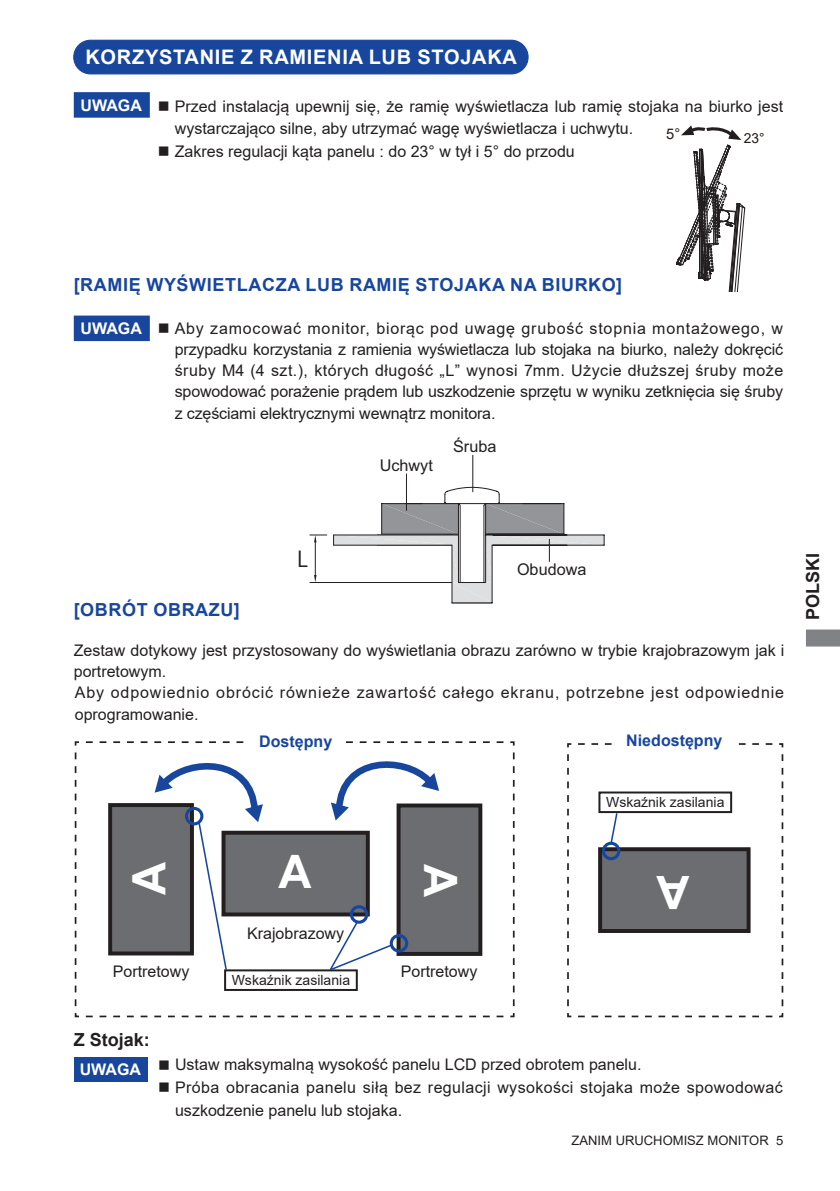
<style>
.page{position:relative;width:840px;height:1191px;background:#fff}
.page>*{position:absolute;margin:0;border:0;box-sizing:border-box;transform-origin:0 0}
.t1{font:700 46px "Arial";color:#fff}
.t2{font:21.6px "Koz Go Pro Regular 90 msp RKSJ H";color:#231f20}
.t3{font:700 20px "Arial";letter-spacing:.035em;color:#fff}
.t4{font:700 18px "Arial";letter-spacing:.035em;color:#18469d}
.t5{font:700 18px "Arial";color:#231f20}
.t6{font:16.2px "Arial";color:#231f20}
.t7{font:16px/21.2px "Arial";color:#231f20}
.t8{font:16px/22.6px "Arial";letter-spacing:.025em;color:#231f20}
.t9{font:700 16px "Arial";color:#18469d}
.t10{font:700 16px "Arial";color:#fff}
.t11{font:14.6px "Arial";color:#211814}
.t12{font:14px "Arial";color:#231f20}
.t13{font:13.8px "Arial";color:#211814}
.t14{font:13px "Arial";color:#231f20}
</style>
<div class="page">
<svg style="left:806px;top:629px;width:33px;height:17px"></svg>
<div style="left:74px;top:92px;width:76px;height:26px;background:#18469d;border:2px solid #18469d"></div>
<svg style="left:309px;top:454px;width:295px;height:129px"></svg>
<svg style="left:314px;top:535px;width:2px;height:7px"></svg>
<svg style="left:314px;top:575px;width:2px;height:7px"></svg>
<svg style="left:333px;top:486px;width:270px;height:118px"></svg>
<div style="left:74px;top:315px;width:76px;height:26px;background:#18469d;border:2px solid #18469d"></div>
<div style="left:74px;top:40px;width:453px;height:34px;background:#18469d;border-radius:17px"></div>
<div style="left:73px;top:40px;width:455px;height:34px;border:1px solid #18469d;border-radius:17px"></div>
<svg style="left:676px;top:125px;width:68px;height:167px"></svg>
<svg style="left:567px;top:743px;width:216px;height:275px"></svg>
<svg style="left:74px;top:741px;width:441px;height:277px"></svg>
<div style="left:110px;top:805px;width:82px;height:148px;background:#6c6d70"></div>
<div style="left:108px;top:803px;width:86px;height:152px;border:4px solid #231f20"></div>
<div style="left:398px;top:805px;width:82px;height:149px;background:#6c6d70"></div>
<div style="left:396px;top:803px;width:86px;height:153px;border:4px solid #231f20"></div>
<div style="left:389px;top:934px;width:19px;height:18px;border:3px solid #18469d;border-radius:50%"></div>
<div style="left:250px;top:733px;width:90px;height:24px;background:#fff"></div>
<div style="left:224px;top:969px;width:133px;height:22px;border:2px solid #231f20"></div>
<div style="left:613px;top:732px;width:121px;height:25px;background:#fff"></div>
<div style="left:223px;top:832px;width:144px;height:82px;background:#6c6d70"></div>
<div style="left:221px;top:830px;width:148px;height:86px;border:4px solid #231f20"></div>
<div style="left:349px;top:905px;width:19px;height:18px;border:3px solid #18469d;border-radius:50%"></div>
<svg style="left:328px;top:920px;width:65px;height:51px"></svg>
<div style="left:599px;top:849px;width:149px;height:82px;background:#6c6d70"></div>
<div style="left:597px;top:847px;width:153px;height:86px;border:4px solid #231f20"></div>
<div style="left:601px;top:841px;width:19px;height:19px;border:3px solid #18469d;border-radius:50%"></div>
<svg style="left:609px;top:813px;width:9px;height:32px"></svg>
<svg style="left:154px;top:761px;width:109px;height:210px"></svg>
<div style="left:598px;top:791px;width:133px;height:22px;border:2px solid #231f20"></div>
<div style="left:74px;top:1056px;width:73px;height:25px;background:#18469d"></div>
<p class="t3" style="left:85px;top:43px;width:433px">KORZYSTANIE Z RAMIENIA LUB STOJAKA</p>
<p class="t10" style="left:81px;top:94px;width:63px">UWAGA</p>
<p class="t7" style="left:175px;top:95px;width:609px;line-height:22.6px;text-indent:-17px">■ Przed instalacją upewnij się, że ramię wyświetlacza lub ramię stojaka na biurko jest wystarczająco silne, aby utrzymać wagę wyświetlacza i uchwytu.</p>
<p class="t7" style="left:158px;top:141px;width:418px">■ Zakres regulacji kąta panelu : do 23° w tył i 5° do przodu</p>
<p class="t11" style="left:666px;top:124px;width:16px">5°</p>
<p class="t13" style="left:743px;top:129px;width:22px">23°</p>
<p class="t4" style="left:74px;top:272px;width:549px">[RAMIĘ WYŚWIETLACZA LUB RAMIĘ STOJAKA NA BIURKO]</p>
<p class="t10" style="left:81px;top:317px;width:63px">UWAGA</p>
<p class="t7" style="left:175px;top:317px;width:609px;text-align:justify;text-indent:-17px">■ Aby zamocować monitor, biorąc pod uwagę grubość stopnia montażowego, w przypadku korzystania z ramienia wyświetlacza lub stojaka na biurko, należy dokręcić śruby M4 (4 szt.), których długość „L” wynosi 7mm. Użycie dłuższej śruby może spowodować porażenie prądem lub uszkodzenie sprzętu w wyniku zetknięcia się śruby z częściami elektrycznymi wewnątrz monitora.</p>
<p class="t6" style="left:379px;top:454px;width:55px">Uchwyt</p>
<p class="t6" style="left:453px;top:435px;width:45px">Śruba</p>
<p class="t4" style="left:74px;top:597px;width:167px">[OBRÓT OBRAZU]</p>
<h2 class="t2" style="left:297px;top:545px;width:12px">L</h2>
<p class="t6" style="left:516px;top:559px;width:71px">Obudowa</p>
<p class="t7" style="left:74px;top:639px;width:711px">Zestaw dotykowy jest przystosowany do wyświetlania obrazu zarówno w trybie krajobrazowym jak i portretowym.<br>Aby odpowiednio obrócić równieże zawartość całego ekranu, potrzebne jest odpowiednie oprogramowanie.</p>
<p class="t9" style="left:259px;top:730px;width:74px">Dostępny</p>
<h1 class="t1" style="left:117px;top:895px;width:35px;rotate:-90deg">A</h1>
<h1 class="t1" style="left:472px;top:864px;width:35px;rotate:90deg">A</h1>
<p class="t7" style="left:247px;top:923px;width:98px">Krajobrazowy</p>
<p class="t7" style="left:113px;top:961px;width:78px">Portretowy</p>
<p class="t12" style="left:232px;top:970px;width:120px">Wskaźnik zasilania</p>
<p class="t5" style="left:74px;top:1027px;width:78px">Z Stojak:</p>
<p class="t7" style="left:400px;top:961px;width:78px">Portretowy</p>
<p class="t9" style="left:626px;top:729px;width:98px">Niedostępny</p>
<p class="t12" style="left:605px;top:792px;width:120px">Wskaźnik zasilania</p>
<h1 class="t1" style="left:689px;top:924px;width:35px;rotate:-180deg">A</h1>
<p class="t10" style="left:80px;top:1058px;width:63px">UWAGA</p>
<p class="t7" style="left:158px;top:1054px;width:484px">■ Ustaw maksymalną wysokość panelu LCD przed obrotem panelu.</p>
<p class="t8" style="left:175px;top:1076px;width:609px;text-indent:-17px">■ Próba obracania panelu siłą bez regulacji wysokości stojaka może spowodować uszkodzenie panelu lub stojaka.</p>
<p class="t14" style="left:571px;top:1131px;width:213px">ZANIM URUCHOMISZ MONITOR 5</p>
<p class="t5" style="left:799px;top:620px;width:69px;rotate:-90deg">POLSKI</p>
</div>
